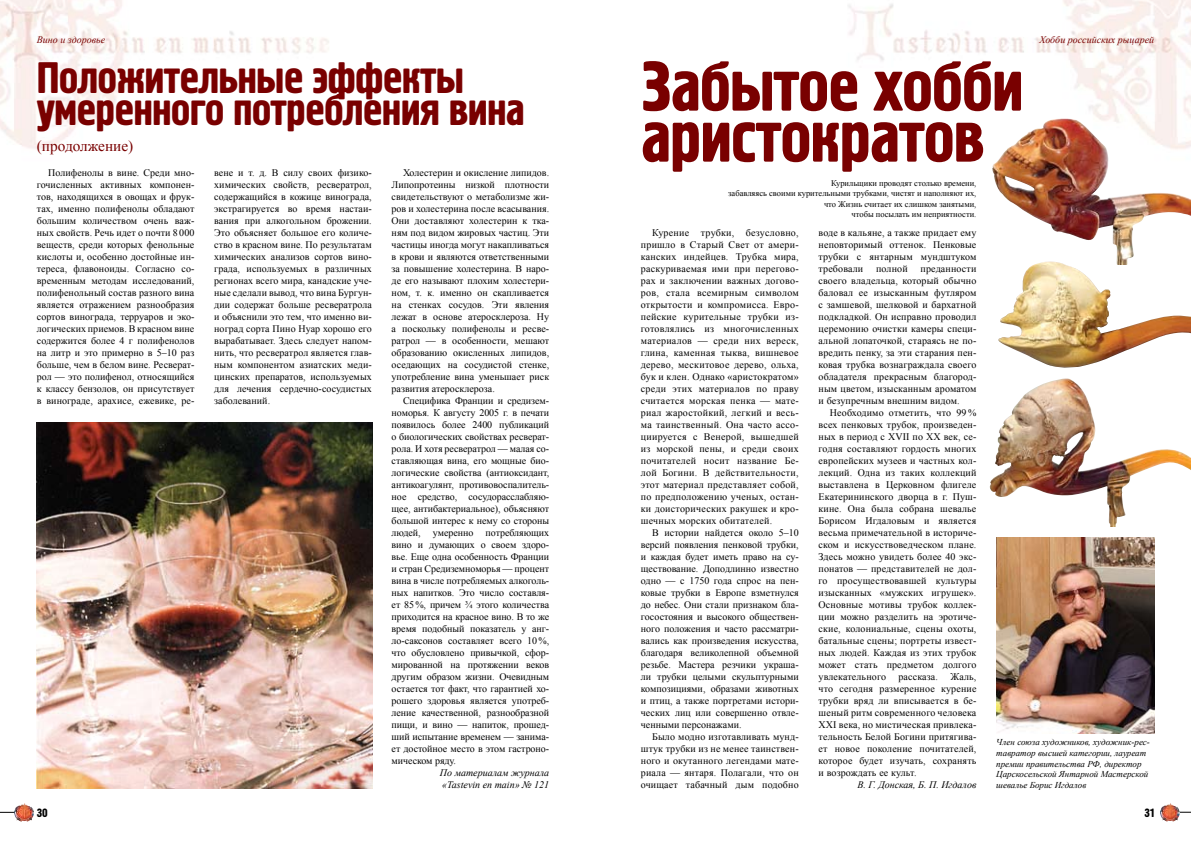
<style>
.page{position:relative;width:1191px;height:842px;background:#fff}
.page>*{position:absolute;margin:0;border:0;box-sizing:border-box;transform-origin:0 0}
.t1{font:70px "Hermes C";letter-spacing:-.02em;color:#790000}
.t2{font:44px/32px "Hermes C";letter-spacing:-.02em;color:#790000}
.t3{font:15.3px "Times New Roman";color:#790000}
.t4{font:12px "Hermes C";color:#000}
.t5{font:10px/12px "Times New Roman";letter-spacing:.005em;color:#000;text-align:justify}
.t6{font:italic 10px/12px "Times New Roman";color:#000}
.t7{font:italic 10px "Times New Roman";color:#790000}
.t8{font:italic 9px/10.8px "Times New Roman";color:#000}
.t9{font:8.5px/10.5px "Times New Roman";color:#000;text-align:right}
</style>
<div class="page">
<img style="left:0;top:0;width:329px;height:149px">
<img style="left:848px;top:0;width:343px;height:118px">
<img style="left:37px;top:422px;width:335px;height:366px">
<img style="left:992px;top:118px;width:199px;height:143px">
<img style="left:989px;top:379px;width:202px;height:148px">
<img style="left:998px;top:261px;width:193px;height:107px">
<img style="left:996px;top:538px;width:158px;height:195px">
<svg style="left:0;top:812px;width:14px;height:1px"></svg>
<img style="left:14px;top:804px;width:20px;height:17px">
<svg style="left:1179px;top:812px;width:12px;height:1px"></svg>
<img style="left:1160px;top:804px;width:19px;height:17px">
<p class="t7" style="left:37px;top:32px;width:70px">Вино и здоровье</p>
<h2 class="t2" style="left:37px;top:63px;width:489px">Положительные эффекты умеренного потребления вина</h2>
<h3 class="t3" style="left:37px;top:136px;width:98px">(продолжение)</h3>
<p class="t5" style="left:48px;top:167px;width:148px">Полифенолы в вине. Среди мно‑</p>
<p class="t5" style="left:37px;top:179px;width:159px">гочисленных активных компонен‑ тов, находящихся в овощах и фрук‑ тах, именно полифенолы обладают большим количеством очень важ‑ ных свойств. Речь идет о почти 8 000 веществ, среди которых фенольные кислоты и, особенно достойные ин‑ тереса, флавоноиды. Согласно со‑ временным методам исследований, полифенольный состав разного вина является отражением разнообразия сортов винограда, терруаров и эко‑ логических приемов. В красном вине содержится более 4 г полифенолов на литр и это примерно в 5–10 раз больше, чем в белом вине. Ресверат‑ рол — это полифенол, относящийся к классу бензолов, он присутствует в винограде, арахисе, ежевике, ре‑</p>
<p class="t5" style="left:214px;top:167px;width:159px">вене и т. д. В силу своих физико&shy;химических свойств, ресвератрол, содержащийся в кожице винограда, экстрагируется во время настаи‑ вания при алкогольном брожении.<br>Это объясняет большое его количе&shy;ство в красном вине. По результатам химических анализов сортов вино‑ града, используемых в различных регионах всего мира, канадские уче‑ ные сделали вывод, что вина Бургун‑ дии содержат больше ресвератрола и объяснили это тем, что именно ви‑ ноград сорта Пино Нуар хорошо его вырабатывает. Здесь следует напом‑ нить, что ресвератрол является глав‑ ным компонентом азиатских меди‑ цинских препаратов, используемых для лечения сердечно‑сосудистых заболеваний.</p>
<p class="t5" style="left:392px;top:167px;width:159px;text-indent:11px">Холестерин и окисление липидов.<br>Липопротеины низкой плотности свидетельствуют о метаболизме жи‑ ров и холестерина после всасывания.<br>Они доставляют холестерин к тка‑ ням под видом жировых частиц. Эти частицы иногда могут накапливаться в крови и являются ответственными за повышение холестерина. В наро‑ де его называют плохим холестери‑ ном, т. к. именно он скапливается на стенках сосудов. Эти явления лежат в основе атеросклероза. Ну а поскольку полифенолы и ресве‑ ратрол — в особенности, мешают образованию окисленных липидов, оседающих на сосудистой стенке, употребление вина уменьшает риск развития атеросклероза.</p>
<p class="t5" style="left:392px;top:395px;width:159px;text-indent:11px">Специфика Франции и средизем‑ номорья. К августу 2005 г. в печати появилось более 2400 публикаций о биологических свойствах ресверат‑ рола. И хотя ресвератрол — малая со‑ ставляющая вина, его мощные био‑ логические свойства (антиоксидант, антикоагулянт, противовоспалитель‑ ное средство, сосудорасслабляю‑ щее, антибактериальное), объясняют большой интерес к нему со стороны людей, умеренно потребляющих вино и думающих о своем здоро‑ вье. Еще одна особенность Франции и стран Средиземноморья — процент вина в числе потребляемых алкоголь‑ ных напитков. Это число составля‑ ет 85%, причем ¾ этого количества приходится на красное вино. В то же время подобный показатель у анг‑ ло‑саксонов составляет всего 10%, что обусловлено привычкой, сфор‑ мированной на протяжении веков другим образом жизни. Очевидным остается тот факт, что гарантией хо‑ рошего здоровья является употреб‑ ление качественной, разнообразной пищи, и вино — напиток, прошед‑ ший испытание временем — занима‑ ет достойное место в этом гастроно‑ мическом ряду.</p>
<p class="t6" style="left:440px;top:766px;width:111px">По материалам журнала «Tastevin en main» № 121</p>
<h1 class="t1" style="left:641px;top:47px;width:384px">Забытое хобби</h1>
<h1 class="t1" style="left:641px;top:98px;width:346px">аристократов</h1>
<p class="t9" style="left:728px;top:178px;width:250px">Курильщики проводят столько времени,<br>забавляясь своими курительными трубками, чистят и наполняют их, что Жизнь считает их слишком занятыми,<br>чтобы посылать им неприятности.</p>
<p class="t7" style="left:1039px;top:32px;width:116px">Хобби российских рыцарей</p>
<p class="t5" style="left:641px;top:227px;width:159px;text-indent:11px">Курение трубки, безусловно, пришло в Старый Свет от амери‑ канских индейцев. Трубка мира, раскуриваемая ими при перегово‑ рах и заключении важных догово‑ ров, стала всемирным символом открытости и компромисса. Евро‑ пейские курительные трубки из‑ готовлялись из многочисленных материалов — среди них вереск, глина, каменная тыква, вишневое дерево, мескитовое дерево, ольха, бук и клен. Однако «аристократом» среди этих материалов по праву считается морская пенка — мате‑ риал жаростойкий, легкий и весь‑ ма таинственный. Она часто ассо‑ циируется с Венерой, вышедшей из морской пены, и среди своих почитателей носит название Бе‑ лой Богини. В действительности, этот материал представляет собой, по предположению ученых, остан‑ ки доисторических ракушек и кро‑ шечных морских обитателей.</p>
<p class="t5" style="left:641px;top:527px;width:159px;text-indent:11px">В истории найдется около 5–10 версий появления пенковой трубки, и каждая будет иметь право на су‑ ществование. Доподлинно известно одно — с 1750 года спрос на пен‑ ковые трубки в Европе взметнулся до небес. Они стали признаком бла‑ госостояния и высокого обществен‑ ного положения и часто рассматри‑ вались как произведения искусства, благодаря великолепной объемной резьбе. Мастера резчики украша‑ ли трубки целыми скульптурными композициями, образами животных и птиц, а также портретами истори‑ ческих лиц или совершенно отвле‑ ченными персонажами.</p>
<p class="t5" style="left:641px;top:731px;width:159px;text-indent:11px">Было модно изготавливать мунд‑ штук трубки из не менее таинствен‑ ного и окутанного легендами мате‑ риала — янтаря. Полагали, что он очищает табачный дым подобно</p>
<p class="t5" style="left:818px;top:227px;width:159px">воде в кальяне, а также придает ему неповторимый оттенок. Пенковые трубки с янтарным мундштуком требовали</p>
<p class="t5" style="left:876px;top:263px;width:33px">полной</p>
<p class="t5" style="left:818px;top:263px;width:159px;text-indent:102px">преданности своего владельца, который обычно баловал ее изысканным футляром с замшевой, шелковой и бархатной подкладкой. Он исправно проводил церемонию очистки камеры специ‑ альной лопаточкой, стараясь не по‑ вредить пенку, за эти старания пен‑ ковая трубка вознаграждала своего обладателя прекрасным благород‑ ным цветом, изысканным ароматом и безупречным внешним видом.</p>
<p class="t5" style="left:818px;top:407px;width:159px;text-indent:11px">Необходимо отметить, что 99 % всех пенковых трубок, произведен‑ ных в период с XVII по XX век, се‑ годня составляют гордость многих европейских музеев и частных кол‑ лекций. Одна из таких коллекций выставлена в Церковном флигеле Екатерининского дворца в г. Пуш‑ кине. Она была собрана шевалье Борисом Игдаловым и является весьма примечательной в историче‑ ском и искусствоведческом плане.<br>Здесь можно увидеть более 40 экс‑ понатов — представителей не дол‑ го просуществовавшей культуры изысканных «мужских игрушек».<br>Основные мотивы трубок коллек‑ ции можно разделить на эротиче‑ ские, колониальные, сцены охоты, батальные сцены; портреты извест‑ ных людей. Каждая из этих трубок может стать предметом долгого увлекательного рассказа. Жаль, что сегодня размеренное курение трубки вряд ли вписывается в бе‑ шеный ритм современного человека XXI века, но мистическая привлека‑ тельность Белой Богини притягива‑ ет новое поколение почитателей, которое будет изучать, сохранять и возрождать ее культ.</p>
<p class="t6" style="left:857px;top:778px;width:120px">В. Г. Донская, Б. П. Игдалов</p>
<p class="t8" style="left:996px;top:736px;width:155px">Член союза художников, художник-рес&shy;тавратор высшей категории, лауреат премии правительства РФ, директор Царскосельской Янтарной Мастерской шевалье Борис Игдалов</p>
<p class="t4" style="left:37px;top:806px;width:13px">30</p>
<p class="t4" style="left:1144px;top:806px;width:11px">31</p>
</div>
